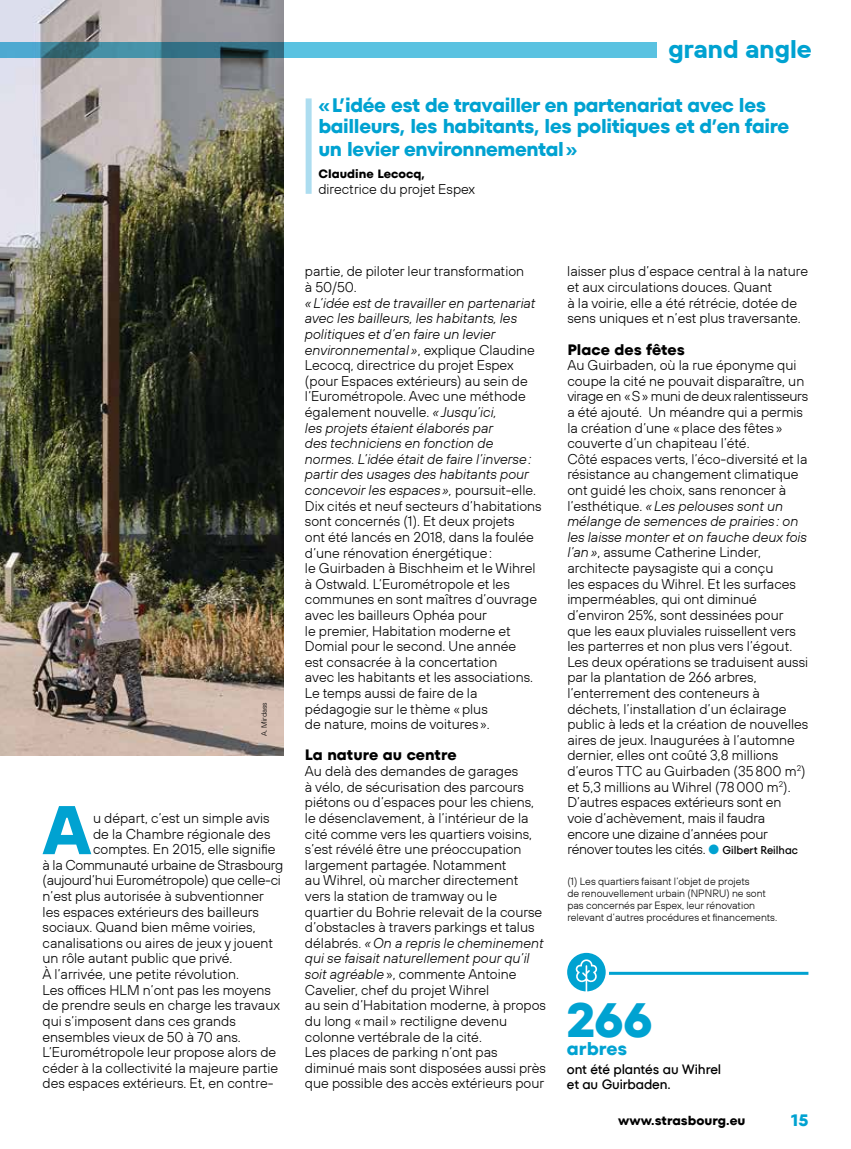
<style>
.page{position:relative;width:851px;height:1149px;background:#fff}
.page>*{position:absolute;margin:0;border:0;box-sizing:border-box;transform-origin:0 0}
.t1{font:700 68.7px "TT Hoves";color:#00a2d1}
.t2{font:700 48px "TT Fors";color:#00a2d1}
.t3{font:italic 700 25.5px "TT Hoves";color:#00a2d1}
.t4{font:700 19.5px/21.8px "TT Fors";letter-spacing:-.02em;color:#00a2d1}
.t5{font:700 18px "TT Fors";color:#00a2d1}
.t6{font:700 16.5px "TT Fors";color:#00a2d1}
.t7{font:700 15px "TT Fors";color:#000}
.t8{font:300 14.1px/15.6px "TT Hoves";color:#000}
.t9{font:300 14.1px "TT Hoves";letter-spacing:-.02em;color:#000}
.t10{font:500 13.5px/15px "TT Fors";letter-spacing:-.01em;color:#000}
.t11{font:700 12.75px "TT Fors";color:#000}
.t12{font:700 12px "TT Fors";color:#000}
.t13{font:300 10.5px/12px "TT Hoves";color:#000}
.t14{font:300 7.5px "TT Hoves";color:#000}
.s1{font-style:italic}
.s2{color:#00a2d1}
.s3{font-family:"TT Fors";font-weight:500;font-size:11.25px}
</style>
<div class="page">
<img style="left:0;top:0;width:283px;height:755px">
<div style="left:305px;top:98px;width:6px;height:96px;background:#adddf0"></div>
<hr style="left:567px;top:971px;width:241px;height:3px;background:#00a2d1">
<svg style="left:565px;top:950px;width:42px;height:42px"></svg>
<div style="left:563px;top:949px;width:46px;height:45px;border:3px solid #fff;border-radius:50%"></div>
<svg style="left:0;top:42px;width:656px;height:16px;background:#4ba1bc"></svg>
<svg style="left:575px;top:959px;width:22px;height:34px"></svg>
<h3 class="t3" style="left:669px;top:32px;width:151px">grand angle</h3>
<h3 class="t4" style="left:318px;top:94px;width:472px">«L’idée est de travailler en partenariat avec les bailleurs, les habitants, les politiques et d’en faire un levier environnemental»</h3>
<p class="t12" style="left:318px;top:167px;width:108px">Claudine Lecocq,</p>
<p class="t8" style="left:318px;top:181px;width:158px">directrice du projet Espex</p>
<p class="t14" style="left:259px;top:736px;width:35px;rotate:-90deg">A. Mirdass</p>
<h1 class="t1" style="left:43px;top:783px;width:50px">A</h1>
<p class="t8" style="left:93px;top:809px;width:178px">u départ, c’est un simple avis</p>
<p class="t8" style="left:93px;top:825px;width:179px">de la Chambre régionale des</p>
<p class="t8" style="left:93px;top:840px;width:184px">comptes. En 2015, elle signifie</p>
<p class="t9" style="left:43px;top:855px;width:242px">à la Communauté urbaine de Strasbourg</p>
<p class="t9" style="left:43px;top:871px;width:240px">(aujourd’hui Eurométropole) que celle-ci</p>
<p class="t8" style="left:43px;top:887px;width:223px">n’est plus autorisée à subventionner</p>
<p class="t8" style="left:43px;top:903px;width:218px">les espaces extérieurs des bailleurs</p>
<p class="t8" style="left:43px;top:918px;width:214px">sociaux. Quand bien même voiries,</p>
<p class="t8" style="left:43px;top:934px;width:232px">canalisations ou aires de jeux y jouent</p>
<p class="t8" style="left:43px;top:950px;width:191px">un rôle autant public que privé.</p>
<p class="t8" style="left:43px;top:965px;width:198px">À l’arrivée, une petite révolution.</p>
<p class="t8" style="left:43px;top:981px;width:230px">Les offices HLM n’ont pas les moyens</p>
<p class="t8" style="left:43px;top:996px;width:239px">de prendre seuls en charge les travaux</p>
<p class="t8" style="left:43px;top:1012px;width:195px">qui s’imposent dans ces grands</p>
<p class="t8" style="left:43px;top:1028px;width:200px">ensembles vieux de 50 à 70 ans.</p>
<p class="t8" style="left:43px;top:1043px;width:235px">L’Eurométropole leur propose alors de</p>
<p class="t8" style="left:43px;top:1059px;width:237px">céder à la collectivité la majeure partie</p>
<p class="t8" style="left:43px;top:1074px;width:232px">des espaces extérieurs. Et, en contre-</p>
<p class="t8" style="left:305px;top:263px;width:221px">partie, de piloter leur transformation à 50/50.</p>
<p class="t8" style="left:305px;top:294px;width:238px"><span class="s1">«L’idée est de travailler en partenariat avec les bailleurs, les habitants, les politiques et d’en faire un levier environnemental »</span>, explique Claudine Lecocq, directrice du projet Espex (pour Espaces extérieurs) au sein de l’Eurométropole. Avec une méthode également nouvelle. <span class="s1">« Jusqu’ici,<br>les projets étaient élaborés par<br>des techniciens en fonction de normes. L’idée était de faire l’inverse: partir des usages des habitants pour concevoir les espaces »,</span> poursuit-elle.<br>Dix cités et neuf secteurs d’habitations sont concernés (1). Et deux projets<br>ont été lancés en 2018, dans la foulée d’une rénovation énergétique:<br>le Guirbaden à Bischheim et le Wihrel à Ostwald. L’Eurométropole et les communes en sont maîtres d’ouvrage avec les bailleurs Ophéa pour<br>le premier, Habitation moderne et Domial pour le second. Une année<br>est consacrée à la concertation<br>avec les habitants et les associations.<br>Le temps aussi de faire de la pédagogie sur le thème «plus<br>de nature, moins de voitures ».</p>
<p class="t7" style="left:305px;top:745px;width:153px">La nature au centre</p>
<p class="t8" style="left:305px;top:762px;width:242px">Au delà des demandes de garages<br>à vélo, de sécurisation des parcours piétons ou d’espaces pour les chiens, le désenclavement, à l’intérieur de la cité comme vers les quartiers voisins, s’est révélé être une préoccupation largement partagée. Notamment<br>au Wihrel, où marcher directement vers la station de tramway ou le quartier du Bohrie relevait de la course d’obstacles à travers parkings et talus délabrés. <span class="s1">«On a repris le cheminement qui se faisait naturellement pour qu’il soit agréable</span>», commente Antoine Cavelier, chef du projet Wihrel<br>au sein d’Habitation moderne, à propos du long «mail » rectiligne devenu colonne vertébrale de la cité.<br>Les places de parking n’ont pas diminué mais sont disposées aussi près que possible des accès extérieurs pour</p>
<p class="t8" style="left:567px;top:263px;width:242px">laisser plus d’espace central à la nature et aux circulations douces. Quant<br>à la voirie, elle a été rétrécie, dotée de sens uniques et n’est plus traversante.</p>
<p class="t7" style="left:567px;top:340px;width:119px">Place des fêtes</p>
<p class="t8" style="left:567px;top:357px;width:242px">Au Guirbaden, où la rue éponyme qui coupe la cité ne pouvait disparaître, un virage en «S» muni de deux ralentisseurs a été ajouté. Un méandre qui a permis la création d’une «place des fêtes » couverte d’un chapiteau l’été.<br>Côté espaces verts, l’éco-diversité et la résistance au changement climatique ont guidé les choix, sans renoncer à l’esthétique. <span class="s1">«Les pelouses sont un mélange de semences de prairies : on les laisse monter et on fauche deux fois l’an»</span>, assume Catherine Linder, architecte paysagiste qui a conçu<br>les espaces du Wihrel. Et les surfaces imperméables, qui ont diminué d’environ 25%, sont dessinées pour que les eaux pluviales ruissellent vers les parterres et non plus vers l’égout.<br>Les deux opérations se traduisent aussi par la plantation de 266 arbres, l’enterrement des conteneurs à déchets, l’installation d’un éclairage public à leds et la création de nouvelles aires de jeux. Inaugurées à l’automne dernier, elles ont coûté 3,8 millions d’euros TTC au Guirbaden (35800 m<sup>2</sup>) et 5,3 millions au Wihrel (78000 m<sup>2</sup>).<br>D’autres espaces extérieurs sont en voie d’achèvement, mais il faudra encore une dizaine d’années pour rénover toutes les cités. <span class="s2">●</span> <span class="s3">Gilbert Reilhac</span></p>
<p class="t13" style="left:567px;top:875px;width:211px">(1) Les quartiers faisant l’objet de projets<br>de renouvellement urbain (NPNRU) ne sont pas concernés par Espex, leur rénovation relevant d’autres procédures et financements.</p>
<h2 class="t2" style="left:567px;top:990px;width:87px">266</h2>
<p class="t5" style="left:567px;top:1037px;width:62px">arbres</p>
<p class="t10" style="left:567px;top:1061px;width:156px">ont été plantés au Wihrel et au Guirbaden.</p>
<p class="t11" style="left:618px;top:1112px;width:129px">www.strasbourg.eu</p>
<p class="t6" style="left:790px;top:1109px;width:19px">15</p>
</div>
